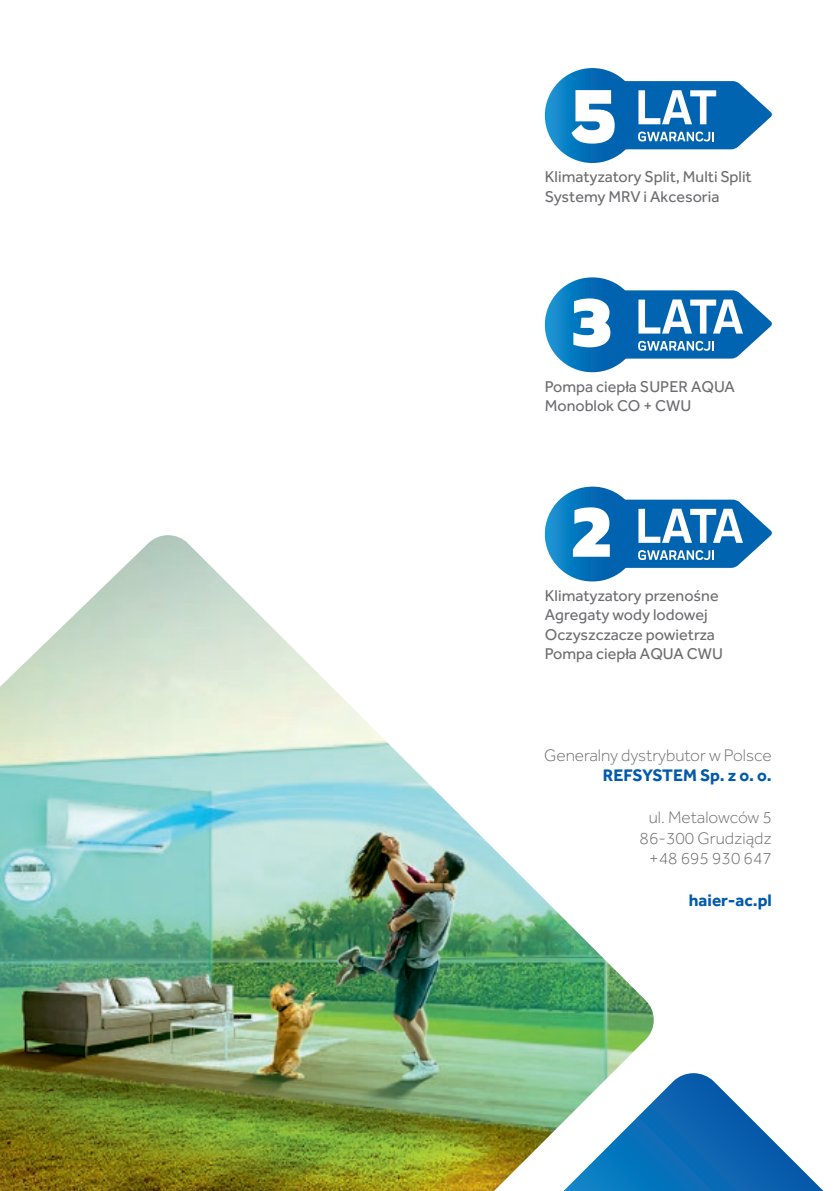
<style>
.page{position:relative;width:840px;height:1191px;background:#fff}
.page>*{position:absolute;margin:0;border:0;box-sizing:border-box;transform-origin:0 0}
.t1{font:300 17.2px/20.8px "Effra";color:#6c6d70;text-align:center}
.t2{font:700 17.2px "Effra";color:#015aaa}
.t3{font:16.2px/19.4px "Effra";color:#6c6d70}
</style>
<div class="page">
<svg style="left:655px;top:1073px;width:168px;height:118px"></svg>
<img style="left:0;top:535px;width:655px;height:656px">
<img style="left:544px;top:68px;width:95px;height:95px;border-radius:47px">
<svg style="left:571px;top:81px;width:200px;height:68px"></svg>
<img style="left:544px;top:277px;width:95px;height:95px;border-radius:47px">
<svg style="left:573px;top:290px;width:198px;height:68px"></svg>
<img style="left:544px;top:486px;width:95px;height:95px;border-radius:47px">
<svg style="left:572px;top:499px;width:199px;height:69px"></svg>
<p class="t3" style="left:544px;top:167px;width:208px">Klimatyzatory Split, Multi Split<br>Systemy MRV i Akcesoria</p>
<p class="t3" style="left:544px;top:376px;width:191px">Pompa ciepła SUPER AQUA<br>Monoblok CO + CWU</p>
<p class="t3" style="left:544px;top:585px;width:179px">Klimatyzatory przenośne<br>Agregaty wody lodowej<br>Oczyszczacze powietrza<br>Pompa ciepła AQUA CWU</p>
<p class="t1" style="left:543px;top:744px;width:229px">Generalny dystrybutor w Polsce</p>
<p class="t2" style="left:602px;top:765px;width:170px">REFSYSTEM Sp. z o. o.</p>
<p class="t1" style="left:639px;top:806px;width:134px">ul. Metalowców 5<br>86-300 Grudziądz +48 695 930 647</p>
<p class="t2" style="left:688px;top:889px;width:84px">haier-ac.pl</p>
</div>
